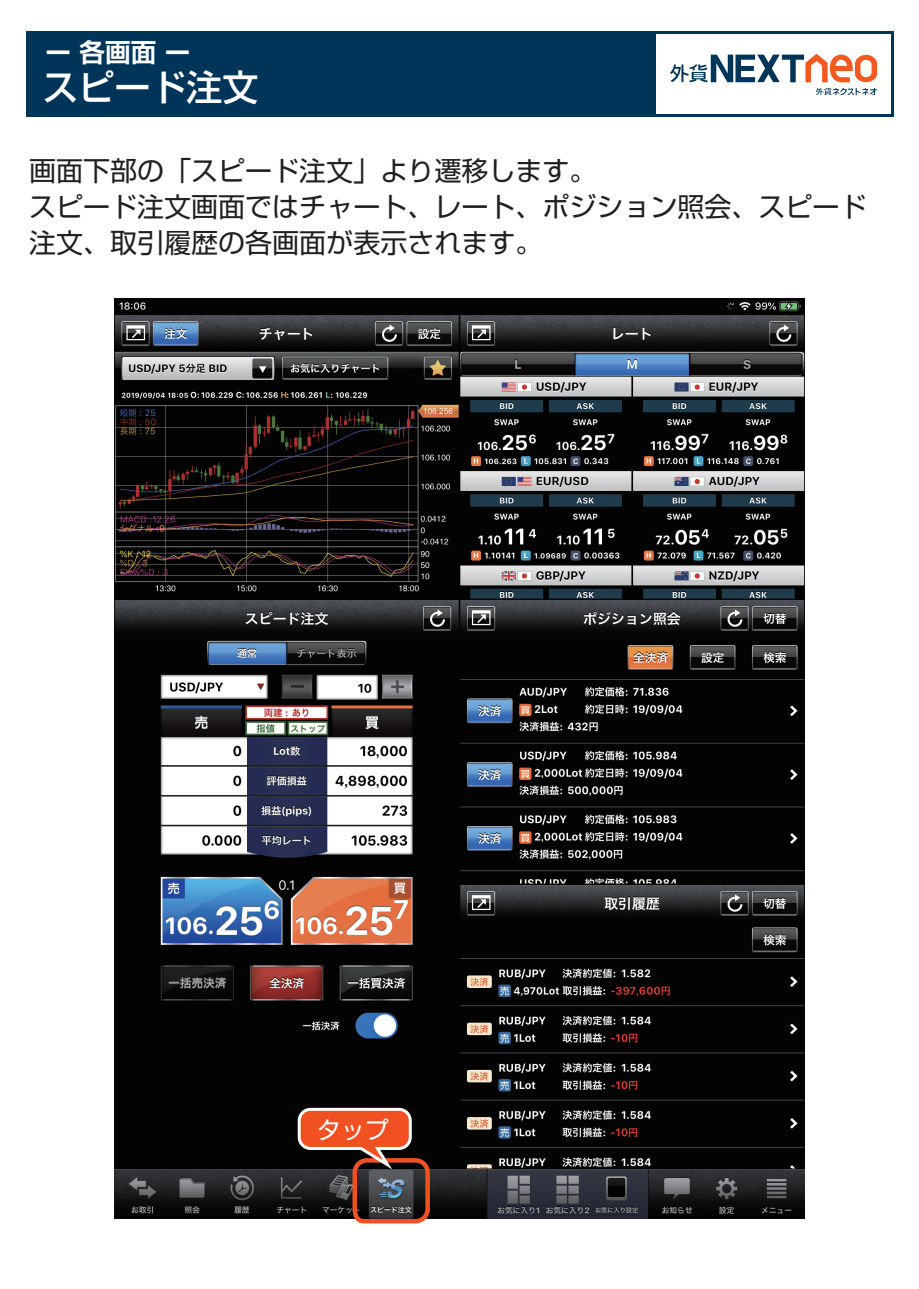
<style>
.page{position:relative;width:919px;height:1289px;background:#fff}
.page>*{position:absolute;margin:0;border:0;box-sizing:border-box;transform-origin:0 0}
.t1{font:500 36px "Shin Go Pro";color:#fff}
.t2{font:27px/36px "Shin Go Pro";color:#231f20}
.t3{font:700 25.5px "Shin Go Pro De";color:#fff}
.t4{font:24px "Shin Go Pro";color:#fff}
</style>
<div class="page">
<img style="left:115px;top:299px;width:689px;height:919px">
<div style="left:26px;top:31px;width:867px;height:85px;background:#00355a"></div>
<div style="left:656px;top:35px;width:234px;height:79px;background:#fff"></div>
<svg style="left:816px;top:88px;width:61px;height:7px"></svg>
<svg style="left:670px;top:54px;width:207px;height:28px"></svg>
<svg style="left:298px;top:1107px;width:134px;height:117px;background:#764436"></svg>
<p class="t3" style="left:46px;top:32px;width:146px">ー 各画面 ー</p>
<h1 class="t1" style="left:43px;top:58px;width:217px">スピード注文</h1>
<p class="t2" style="left:29px;top:149px;width:839px">画面下部の「スピード注文」より遷移します。<br>スピード注文画面ではチャート、レート、ポジション照会、スピード注文、取引履歴の各画面が表示されます。</p>
<p class="t4" style="left:317px;top:1109px;width:73px">タップ</p>
</div>
